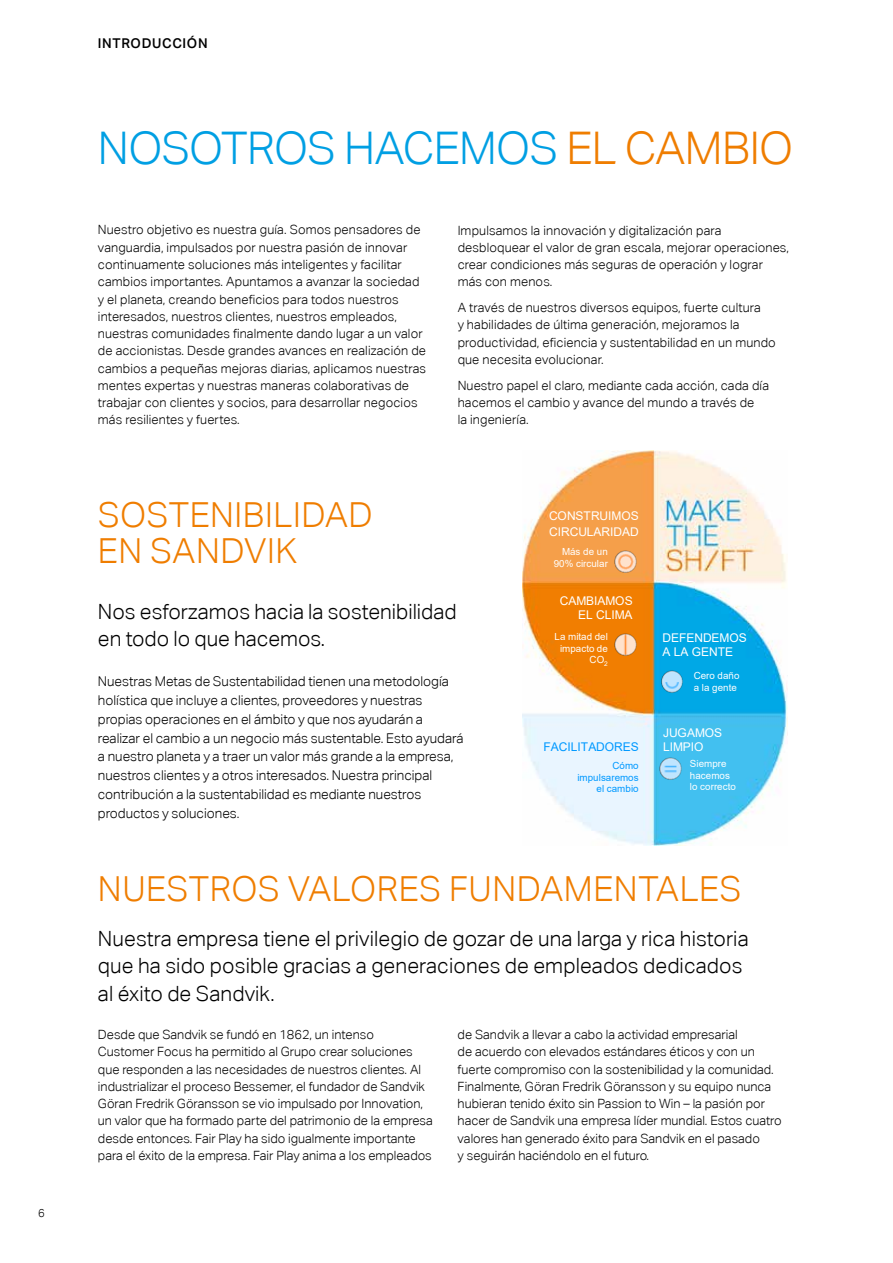
<style>
.page{position:relative;width:893px;height:1263px;background:#fff}
.page>*{position:absolute;margin:0;border:0;box-sizing:border-box;transform-origin:0 0}
.t1{font:300 45px "Aktiv Grotesk";letter-spacing:-.02em;color:#009fe3}
.t2{font:300 34.5px/36.8px "Aktiv Grotesk";letter-spacing:.015em;color:#ef7d00}
.t3{font:300 21px/27.5px "Aktiv Grotesk";letter-spacing:.005em;color:#000}
.t4{font:300 13.5px/18.8px "Aktiv Grotesk";color:#000}
.t5{font:500 13.5px "Aktiv Grotesk";letter-spacing:.05em;color:#000}
.t6{font:300 12.75px/17.2px "Aktiv Grotesk";letter-spacing:.01em;color:#000}
.t7{font:12px/14.4px "Arial";letter-spacing:-.005em;color:#fff}
.t8{font:12px "Arial";letter-spacing:-.005em;color:#09f}
.t9{font:300 11.25px "Aktiv Grotesk";color:#000}
.t10{font:9.75px/11.7px "Arial";letter-spacing:.005em;color:#fff;text-align:right}
.t11{font:9.75px/11.7px "Arial";letter-spacing:.005em;color:#09f;text-align:right}
.s1{color:#ef7d00}
</style>
<div class="page">
<img style="left:522px;top:451px;width:265px;height:394px">
<img style="left:613px;top:548px;width:26px;height:27px">
<img style="left:613px;top:631px;width:25px;height:26px">
<img style="left:659px;top:668px;width:26px;height:26px">
<img style="left:658px;top:756px;width:25px;height:26px">
<p class="t9" style="left:38px;top:1206px;width:8px">6</p>
<p class="t5" style="left:98px;top:35px;width:111px">INTRODUCCIÓN</p>
<h1 class="t1" style="left:98px;top:122px;width:697px">NOSOTROS HACEMOS <span class="s1">EL CAMBIO</span></h1>
<p class="t6" style="left:98px;top:221px;width:330px">Nuestro objetivo es nuestra guía. Somos pensadores de vanguardia, impulsados por nuestra pasión de innovar continuamente soluciones más inteligentes y facilitar cambios importantes. Apuntamos a avanzar la sociedad y el planeta, creando beneficios para todos nuestros interesados, nuestros clientes, nuestros empleados, nuestras comunidades finalmente dando lugar a un valor de accionistas. Desde grandes avances en realización de cambios a pequeñas mejoras diarias, aplicamos nuestras mentes expertas y nuestras maneras colaborativas de trabajar con clientes y socios, para desarrollar negocios más resilientes y fuertes.</p>
<p class="t6" style="left:458px;top:221px;width:333px">Impulsamos la innovación y digitalización para desbloquear el valor de gran escala, mejorar operaciones, crear condiciones más seguras de operación y lograr más con menos.</p>
<p class="t6" style="left:458px;top:299px;width:320px">A través de nuestros diversos equipos, fuerte cultura<br>y habilidades de última generación, mejoramos la productividad, eficiencia y sustentabilidad en un mundo que necesita evolucionar.</p>
<p class="t6" style="left:458px;top:376px;width:313px">Nuestro papel el claro, mediante cada acción, cada día hacemos el cambio y avance del mundo a través de<br>la ingeniería.</p>
<h2 class="t2" style="left:98px;top:496px;width:276px">SOSTENIBILIDAD<br>EN SANDVIK</h2>
<h3 class="t3" style="left:98px;top:598px;width:360px">Nos esforzamos hacia la sostenibilidad en todo lo que hacemos.</h3>
<p class="t4" style="left:98px;top:672px;width:367px">Nuestras Metas de Sustentabilidad tienen una metodología holística que incluye a clientes, proveedores y nuestras propias operaciones en el ámbito y que nos ayudarán a realizar el cambio a un negocio más sustentable. Esto ayudará a nuestro planeta y a traer un valor más grande a la empresa, nuestros clientes y a otros interesados. Nuestra principal contribución a la sustentabilidad es mediante nuestros productos y soluciones.</p>
<p class="t7" style="left:549px;top:507px;width:91px;line-height:16px">CONSTRUIMOS<br>CIRCULARIDAD</p>
<p class="t10" style="left:554px;top:546px;width:56px">Más de un<br>90% circular</p>
<p class="t7" style="left:560px;top:593px;width:74px;text-align:right">CAMBIAMOS<br>EL CLIMA</p>
<p class="t10" style="left:554px;top:630px;width:55px">La mitad del impacto de<br>CO<sub>2</sub></p>
<p class="t8" style="left:544px;top:739px;width:97px">FACILITADORES</p>
<p class="t11" style="left:577px;top:760px;width:63px">Cómo impulsaremos el cambio</p>
<p class="t7" style="left:663px;top:630px;width:86px">DEFENDEMOS<br>A LA GENTE</p>
<p class="t10" style="left:694px;top:670px;width:47px;text-align:left">Cero daño a la gente</p>
<p class="t7" style="left:663px;top:725px;width:61px">JUGAMOS<br>LIMPIO</p>
<p class="t10" style="left:690px;top:757px;width:47px;text-align:left">Siempre hacemos lo correcto</p>
<h2 class="t2" style="left:98px;top:870px;width:645px">NUESTROS VALORES FUNDAMENTALES</h2>
<h3 class="t3" style="left:98px;top:924px;width:652px">Nuestra empresa tiene el privilegio de gozar de una larga y rica historia que ha sido posible gracias a generaciones de empleados dedicados al éxito de Sandvik.</h3>
<p class="t6" style="left:98px;top:1026px;width:336px">Desde que Sandvik se fundó en 1862, un intenso Customer Focus ha permitido al Grupo crear soluciones que responden a las necesidades de nuestros clientes. Al industrializar el proceso Bessemer, el fundador de Sandvik Göran Fredrik Göransson se vio impulsado por Innovation, un valor que ha formado parte del patrimonio de la empresa desde entonces. Fair Play ha sido igualmente importante para el éxito de la empresa. Fair Play anima a los empleados</p>
<p class="t6" style="left:458px;top:1026px;width:326px">de Sandvik a llevar a cabo la actividad empresarial<br>de acuerdo con elevados estándares éticos y con un fuerte compromiso con la sostenibilidad y la comunidad.<br>Finalmente, Göran Fredrik Göransson y su equipo nunca hubieran tenido éxito sin Passion to Win – la pasión por hacer de Sandvik una empresa líder mundial. Estos cuatro valores han generado éxito para Sandvik en el pasado<br>y seguirán haciéndolo en el futuro.</p>
</div>
